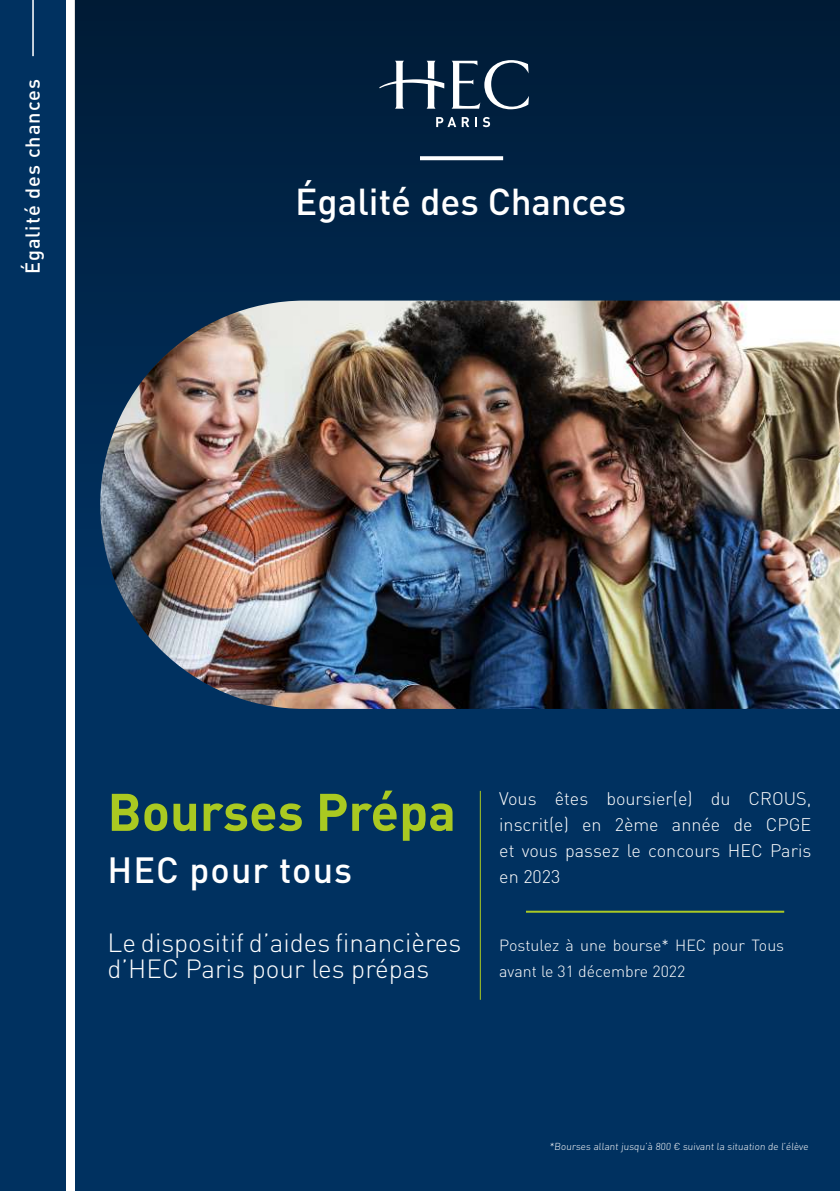
<style>
.page{position:relative;width:840px;height:1191px;background:#fff}
.page>*{position:absolute;margin:0;border:0;box-sizing:border-box;transform-origin:0 0}
.t1{font:700 52px "DIN Pro";color:#aac921}
.t2{font:500 37px "DIN Pro";color:#fff}
.t3{font:500 36px "DIN Pro";letter-spacing:.03em;color:#fff}
.t4{font:300 26px/26px "DIN Pro";color:#fff}
.t5{font:500 20px "DIN Pro";letter-spacing:.05em;color:#fff}
.t6{font:300 18px/26px "DIN Pro";color:#fff;text-align:justify}
.t7{font:300 16px/26px "DIN Pro";color:#fff}
.t8{font:300 10px "DIN Pro";color:#fff}
</style>
<div class="page">
<div style="left:70px;top:0;width:769px;height:1191px;background:#003160"></div>
<div style="left:0;top:0;width:66px;height:1191px;background:#003160"></div>
<hr style="left:32px;top:0;width:2px;height:56px;background:#fff">
<div style="left:66px;top:0;width:9px;height:1191px;background:#fff"></div>
<svg style="left:75px;top:0;width:764px;height:433px;background:#002141"></svg>
<img style="left:100px;top:300px;width:739px;height:409px">
<svg style="left:436px;top:117px;width:33px;height:10px"></svg>
<svg style="left:475px;top:117px;width:15px;height:10px"></svg>
<svg style="left:451px;top:60px;width:77px;height:49px;background:#3e556b"></svg>
<svg style="left:379px;top:61px;width:65px;height:48px;background:#3f556c"></svg>
<svg style="left:420px;top:156px;width:83px;height:4px"></svg>
<hr style="left:479px;top:791px;width:1px;height:208px;background:#aac921">
<hr style="left:525px;top:910px;width:258px;height:2px;background:#aac925">
<p class="t5" style="left:19px;top:274px;width:197px;rotate:-90deg">Égalité des chances</p>
<h2 class="t2" style="left:295px;top:176px;width:332px">Égalité des Chances</h2>
<h1 class="t1" style="left:107px;top:776px;width:350px">Bourses Prépa</h1>
<h3 class="t3" style="left:107px;top:845px;width:246px">HEC pour tous</h3>
<p class="t6" style="left:499px;top:784px;width:313px">Vous êtes boursier(e) du CROUS, inscrit(e) en 2ème année de CPGE et vous passez le concours HEC Paris en 2023</p>
<h3 class="t4" style="left:107px;top:928px;width:355px">Le dispositif d’aides financières d’HEC Paris pour les prépas</h3>
<p class="t7" style="left:499px;top:932px;width:286px">Postulez à une bourse* HEC pour Tous avant le 31 décembre 2022</p>
<p class="t8" style="left:549px;top:1139px;width:261px">*Bourses allant jusqu’à 800 € suivant la situation de l’élève</p>
</div>
